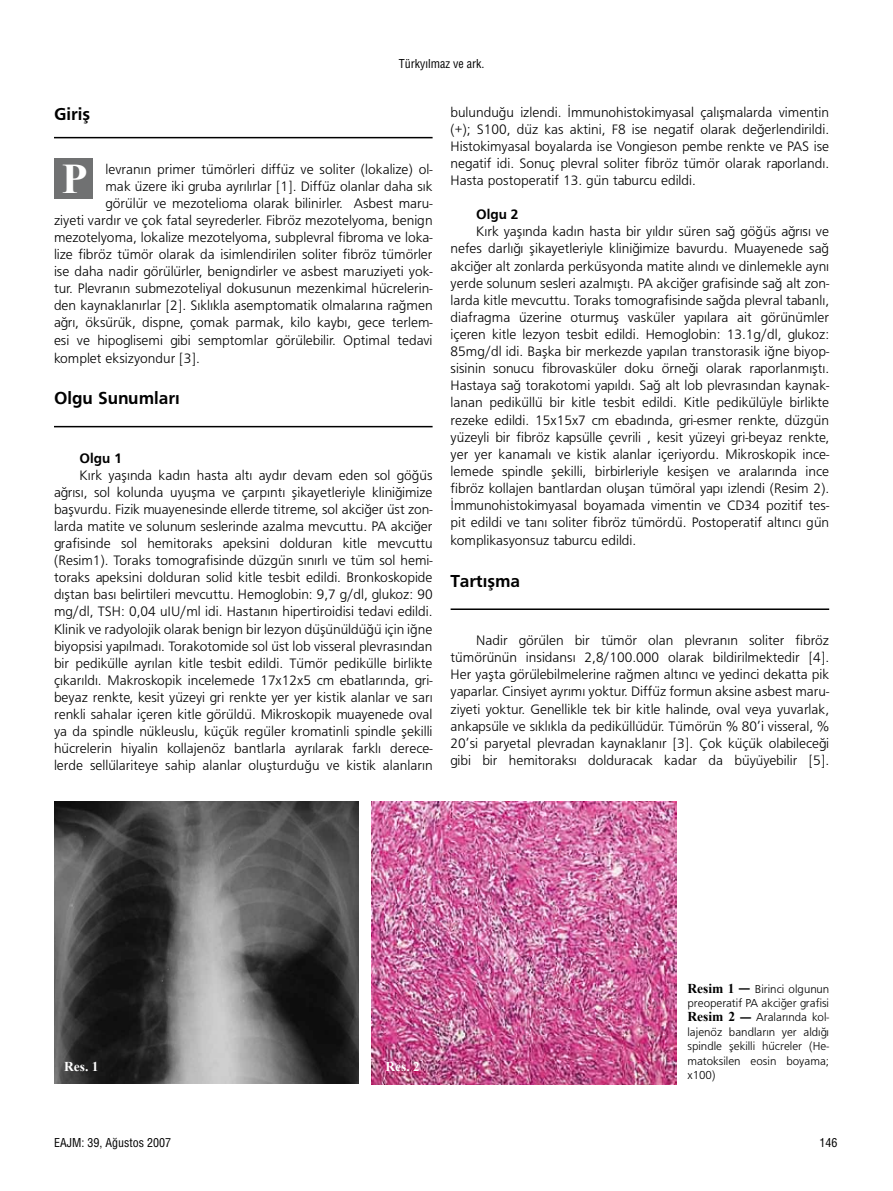
<style>
.page{position:relative;width:893px;height:1191px;background:#fff}
.page>*{position:absolute;margin:0;border:0;box-sizing:border-box;transform-origin:0 0}
.t1{font:700 42.15px "Times New Roman";color:#fff}
.t2{font:18px "Frugal Bold Tr";color:#000}
.t3{font:14.25px/17.1px "Frugal Normal Tr";color:#000;text-align:justify}
.t4{font:14.25px "Frugal Bold Tr";color:#000}
.t5{font:700 13.5px "Times New Roman";color:#fff}
.t6{font:12px/14.4px "Frugal Normal Tr";color:#000;text-align:justify}
.t7{font:12px "Helvetica Cond Normal Tr";color:#000}
.s1{font-family:"Times New Roman";font-weight:700;font-size:13.5px}
</style>
<div class="page">
<hr style="left:54px;top:137px;width:379px;height:1px;background:#000">
<hr style="left:54px;top:426px;width:379px;height:1px;background:#000">
<hr style="left:451px;top:608px;width:378px;height:2px;background:#000">
<div style="left:54px;top:159px;width:39px;height:40px;background:#707172"></div>
<img style="left:54px;top:801px;width:305px;height:282px">
<img style="left:371px;top:801px;width:305px;height:283px">
<p class="t7" style="left:399px;top:56px;width:87px">Türkyılmaz ve ark.</p>
<p class="t2" style="left:54px;top:104px;width:38px">Giriş</p>
<p class="t3" style="left:105px;top:160px;width:329px">levranın primer tümörleri diffüz ve soliter (lokalize) ol-</p>
<p class="t3" style="left:105px;top:177px;width:329px">mak üzere iki gruba ayrılırlar [1]. Diffüz olanlar daha sık</p>
<p class="t3" style="left:105px;top:194px;width:329px">görülür ve mezotelioma olarak bilinirler. Asbest maru-</p>
<p class="t3" style="left:54px;top:211px;width:380px">ziyeti vardır ve çok fatal seyrederler. Fibröz mezotelyoma, benign</p>
<p class="t3" style="left:54px;top:228px;width:380px">mezotelyoma, lokalize mezotelyoma, subplevral fibroma ve loka-</p>
<p class="t3" style="left:54px;top:246px;width:380px">lize fibröz tümör olarak da isimlendirilen soliter fibröz tümörler</p>
<p class="t3" style="left:54px;top:263px;width:380px">ise daha nadir görülürler, benigndirler ve asbest maruziyeti yok-</p>
<p class="t3" style="left:54px;top:280px;width:380px">tur. Plevranın submezoteliyal dokusunun mezenkimal hücrelerin-</p>
<p class="t3" style="left:54px;top:297px;width:380px">den kaynaklanırlar [2]. Sıklıkla asemptomatik olmalarına rağmen</p>
<p class="t3" style="left:54px;top:314px;width:380px">ağrı, öksürük, dispne, çomak parmak, kilo kaybı, gece terlem-</p>
<p class="t3" style="left:54px;top:331px;width:380px">esi ve hipoglisemi gibi semptomlar görülebilir. Optimal tedavi</p>
<p class="t3" style="left:54px;top:349px;width:147px">komplet eksizyondur [3].</p>
<p class="t2" style="left:54px;top:387px;width:127px">Olgu Sunumları</p>
<p class="t1" style="left:62px;top:149px;width:27px">P</p>
<p class="t4" style="left:80px;top:449px;width:44px">Olgu 1</p>
<p class="t3" style="left:80px;top:466px;width:355px">Kırk yaşında kadın hasta altı aydır devam eden sol göğüs</p>
<p class="t3" style="left:54px;top:483px;width:380px">ağrısı, sol kolunda uyuşma ve çarpıntı şikayetleriyle kliniğimize</p>
<p class="t3" style="left:54px;top:500px;width:380px">başvurdu. Fizik muayenesinde ellerde titreme, sol akciğer üst zon-</p>
<p class="t3" style="left:54px;top:517px;width:380px">larda matite ve solunum seslerinde azalma mevcuttu. PA akciğer</p>
<p class="t3" style="left:54px;top:534px;width:380px">grafisinde sol hemitoraks apeksini dolduran kitle mevcuttu</p>
<p class="t3" style="left:54px;top:552px;width:380px">(Resim1). Toraks tomografisinde düzgün sınırlı ve tüm sol hemi-</p>
<p class="t3" style="left:54px;top:569px;width:380px">toraks apeksini dolduran solid kitle tesbit edildi. Bronkoskopide</p>
<p class="t3" style="left:54px;top:586px;width:380px">dıştan bası belirtileri mevcuttu. Hemoglobin: 9,7 g/dl, glukoz: 90</p>
<p class="t3" style="left:54px;top:603px;width:380px">mg/dl, TSH: 0,04 uIU/ml idi. Hastanın hipertiroidisi tedavi edildi.</p>
<p class="t3" style="left:54px;top:620px;width:380px">Klinik ve radyolojik olarak benign bir lezyon düşünüldüğü için iğne</p>
<p class="t3" style="left:54px;top:637px;width:380px">biyopsisi yapılmadı. Torakotomide sol üst lob visseral plevrasından</p>
<p class="t3" style="left:54px;top:654px;width:380px">bir pedikülle ayrılan kitle tesbit edildi. Tümör pedikülle birlikte</p>
<p class="t3" style="left:54px;top:671px;width:380px">çıkarıldı. Makroskopik incelemede 17x12x5 cm ebatlarında, gri-</p>
<p class="t3" style="left:54px;top:688px;width:380px">beyaz renkte, kesit yüzeyi gri renkte yer yer kistik alanlar ve sarı</p>
<p class="t3" style="left:54px;top:705px;width:380px">renkli sahalar içeren kitle görüldü. Mikroskopik muayenede oval</p>
<p class="t3" style="left:54px;top:723px;width:380px">ya da spindle nükleuslu, küçük regüler kromatinli spindle şekilli</p>
<p class="t3" style="left:54px;top:740px;width:380px">hücrelerin hiyalin kollajenöz bantlarla ayrılarak farklı derece-</p>
<p class="t3" style="left:54px;top:757px;width:380px">lerde sellülariteye sahip alanlar oluşturduğu ve kistik alanların</p>
<p class="t3" style="left:451px;top:103px;width:380px">bulunduğu izlendi. İmmunohistokimyasal çalışmalarda vimentin (+); S100, düz kas aktini, F8 ise negatif olarak değerlendirildi.<br>Histokimyasal boyalarda ise Vongieson pembe renkte ve PAS ise negatif idi. Sonuç plevral soliter fibröz tümör olarak raporlandı.<br>Hasta postoperatif 13. gün taburcu edildi.</p>
<p class="t4" style="left:476px;top:206px;width:44px">Olgu 2</p>
<p class="t3" style="left:476px;top:223px;width:355px">Kırk yaşında kadın hasta bir yıldır süren sağ göğüs ağrısı ve</p>
<p class="t3" style="left:451px;top:240px;width:380px">nefes darlığı şikayetleriyle kliniğimize bavurdu. Muayenede sağ</p>
<p class="t3" style="left:451px;top:257px;width:380px">akciğer alt zonlarda perküsyonda matite alındı ve dinlemekle aynı</p>
<p class="t3" style="left:451px;top:274px;width:380px">yerde solunum sesleri azalmıştı. PA akciğer grafisinde sağ alt zon-</p>
<p class="t3" style="left:451px;top:291px;width:380px">larda kitle mevcuttu. Toraks tomografisinde sağda plevral tabanlı,</p>
<p class="t3" style="left:451px;top:308px;width:380px">diafragma üzerine oturmuş vasküler yapılara ait görünümler</p>
<p class="t3" style="left:451px;top:325px;width:380px">içeren kitle lezyon tesbit edildi. Hemoglobin: 13.1g/dl, glukoz:</p>
<p class="t3" style="left:451px;top:343px;width:380px">85mg/dl idi. Başka bir merkezde yapılan transtorasik iğne biyop-</p>
<p class="t3" style="left:451px;top:360px;width:380px">sisinin sonucu fibrovasküler doku örneği olarak raporlanmıştı.</p>
<p class="t3" style="left:451px;top:377px;width:380px">Hastaya sağ torakotomi yapıldı. Sağ alt lob plevrasından kaynak-</p>
<p class="t3" style="left:451px;top:394px;width:380px">lanan pediküllü bir kitle tesbit edildi. Kitle pedikülüyle birlikte</p>
<p class="t3" style="left:451px;top:411px;width:380px">rezeke edildi. 15x15x7 cm ebadında, gri-esmer renkte, düzgün</p>
<p class="t3" style="left:451px;top:428px;width:380px">yüzeyli bir fibröz kapsülle çevrili , kesit yüzeyi gri-beyaz renkte,</p>
<p class="t3" style="left:451px;top:445px;width:380px">yer yer kanamalı ve kistik alanlar içeriyordu. Mikroskopik ince-</p>
<p class="t3" style="left:451px;top:462px;width:380px">lemede spindle şekilli, birbirleriyle kesişen ve aralarında ince</p>
<p class="t3" style="left:451px;top:479px;width:380px">fibröz kollajen bantlardan oluşan tümöral yapı izlendi (Resim 2).</p>
<p class="t3" style="left:451px;top:496px;width:380px">İmmunohistokimyasal boyamada vimentin ve CD34 pozitif tes-</p>
<p class="t3" style="left:451px;top:514px;width:380px">pit edildi ve tanı soliter fibröz tümördü. Postoperatif altıncı gün</p>
<p class="t3" style="left:451px;top:532px;width:187px">komplikasyonsuz taburcu edildi.</p>
<p class="t2" style="left:451px;top:570px;width:71px">Tartışma</p>
<p class="t3" style="left:451px;top:631px;width:380px;text-indent:26px">Nadir görülen bir tümör olan plevranın soliter fibröz tümörünün insidansı 2,8/100.000 olarak bildirilmektedir [4].<br>Her yaşta görülebilmelerine rağmen altıncı ve yedinci dekatta pik yaparlar. Cinsiyet ayrımı yoktur. Diffüz formun aksine asbest maru&shy;ziyeti yoktur. Genellikle tek bir kitle halinde, oval veya yuvarlak, ankapsüle ve sıklıkla da pediküllüdür. Tümörün % 80’i visseral, % 20’si paryetal plevradan kaynaklanır [3]. Çok küçük olabileceği gibi bir hemitoraksı dolduracak kadar da büyüyebilir [5].</p>
<p class="t5" style="left:64px;top:1057px;width:36px">Res. 1</p>
<p class="t5" style="left:385px;top:1057px;width:36px">Res. 2</p>
<p class="t6" style="left:687px;top:981px;width:143px"><span class="s1">Resim 1</span> <sup>_</sup> Birinci olgunun preoperatif PA akciğer grafisi <span class="s1">Resim 2</span> <sup>_</sup> Aralarında kol&shy;lajenöz bandların yer aldığı spindle şekilli hücreler (He&shy;matoksilen eosin boyama; x100)</p>
<p class="t7" style="left:54px;top:1134px;width:118px">EAJM: 39, Ağustos 2007</p>
<p class="t7" style="left:819px;top:1134px;width:19px">146</p>
</div>
